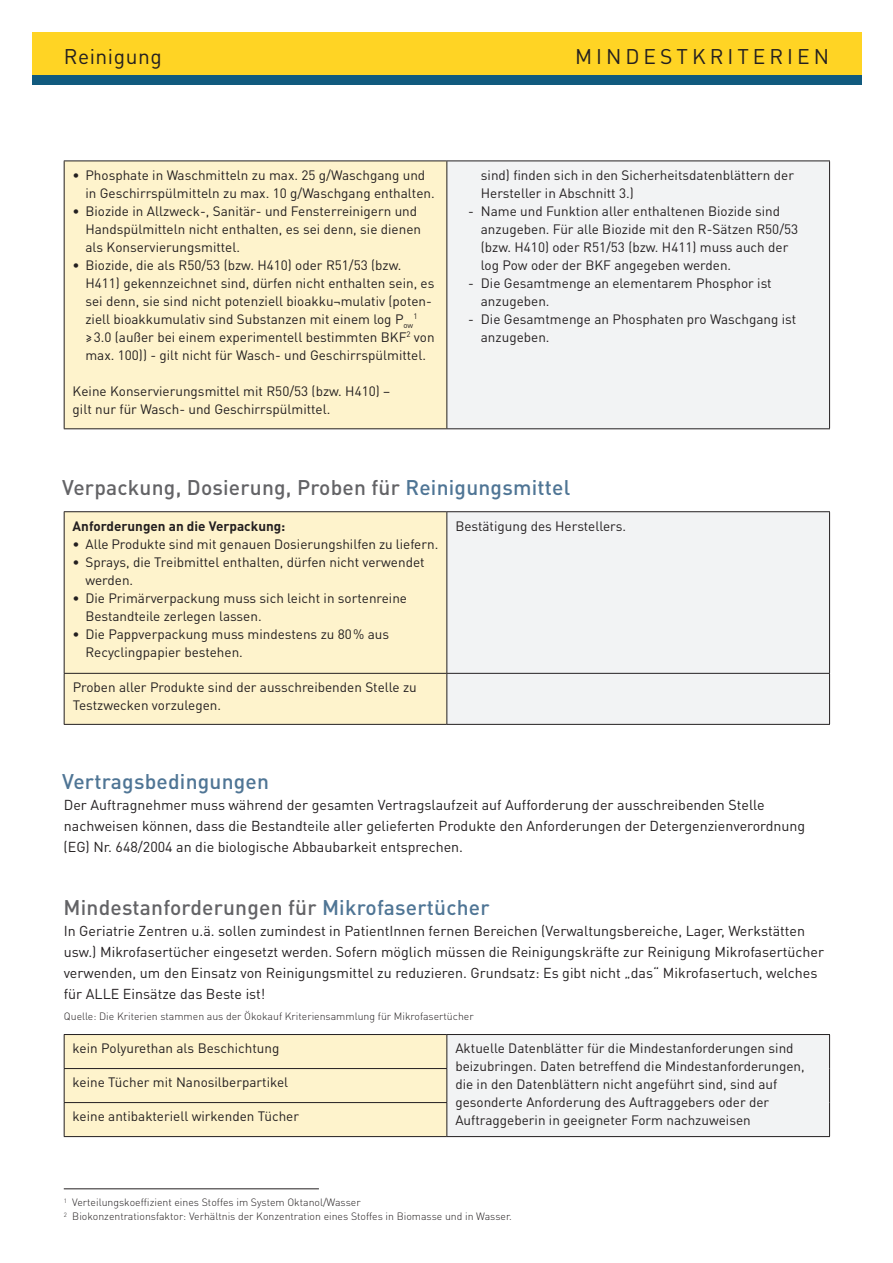
<style>
.page{position:relative;width:893px;height:1263px;background:#fff}
.page>*{position:absolute;margin:0;border:0;box-sizing:border-box;transform-origin:0 0}
.t1{font:500 21px "DIN Pro";letter-spacing:.01em;color:#636366}
.t2{font:500 21px "DIN Pro";letter-spacing:.01em;color:#4f7595}
.t3{font:21px "DIN Pro";letter-spacing:.19em;color:#231f20}
.t4{font:21px "DIN Pro";letter-spacing:.025em;color:#231f20}
.t5{font:14.25px/21px "DIN Pro";color:#231f20}
.t6{font:13.5px/18px "DIN Pro";color:#231f20}
.t7{font:700 13.5px "DIN Pro";color:#231f20}
.t8{font:300 10.5px/14.2px "DIN Pro";color:#231f20}
.t9{font:7.8px "DIN Pro";color:#231f20}
.s1{color:#4f7595}
</style>
<div class="page">
<div style="left:32px;top:74px;width:829px;height:11px;background:#115a7e"></div>
<div style="left:32px;top:32px;width:829px;height:42px;background:#ffd424"></div>
<div style="left:64px;top:161px;width:383px;height:268px;background:#fef3cc"></div>
<div style="left:447px;top:161px;width:383px;height:268px;background:#f2f3f4"></div>
<hr style="left:64px;top:161px;width:383px;height:1px;background:#231f20">
<hr style="left:64px;top:161px;width:1px;height:267px;background:#231f20">
<hr style="left:447px;top:161px;width:383px;height:1px;background:#231f20">
<hr style="left:446px;top:161px;width:1px;height:267px;background:#231f20">
<hr style="left:829px;top:161px;width:1px;height:267px;background:#231f20">
<hr style="left:64px;top:428px;width:383px;height:1px;background:#231f20">
<hr style="left:447px;top:428px;width:383px;height:1px;background:#231f20">
<div style="left:65px;top:512px;width:381px;height:212px;background:#fef3cc"></div>
<div style="left:447px;top:512px;width:382px;height:212px;background:#f2f3f4"></div>
<hr style="left:64px;top:511px;width:383px;height:1px;background:#231f20">
<hr style="left:64px;top:512px;width:1px;height:161px;background:#231f20">
<hr style="left:447px;top:511px;width:383px;height:1px;background:#231f20">
<hr style="left:446px;top:512px;width:1px;height:161px;background:#231f20">
<hr style="left:829px;top:512px;width:1px;height:161px;background:#231f20">
<hr style="left:64px;top:673px;width:383px;height:1px;background:#231f20">
<hr style="left:64px;top:674px;width:1px;height:50px;background:#231f20">
<hr style="left:447px;top:673px;width:383px;height:1px;background:#231f20">
<hr style="left:446px;top:674px;width:1px;height:50px;background:#231f20">
<hr style="left:829px;top:674px;width:1px;height:50px;background:#231f20">
<hr style="left:64px;top:724px;width:383px;height:1px;background:#231f20">
<hr style="left:447px;top:724px;width:383px;height:1px;background:#231f20">
<hr style="left:64px;top:1188px;width:255px;height:1px;background:#231f20">
<div style="left:65px;top:1035px;width:381px;height:101px;background:#fef3cc"></div>
<div style="left:447px;top:1034px;width:383px;height:102px;background:#f2f3f4"></div>
<hr style="left:64px;top:1034px;width:383px;height:1px;background:#231f20">
<hr style="left:64px;top:1035px;width:1px;height:33px;background:#231f20">
<hr style="left:447px;top:1034px;width:383px;height:1px;background:#231f20">
<hr style="left:446px;top:1035px;width:1px;height:33px;background:#231f20">
<hr style="left:829px;top:1035px;width:1px;height:33px;background:#231f20">
<hr style="left:64px;top:1068px;width:383px;height:1px;background:#231f20">
<hr style="left:64px;top:1069px;width:1px;height:33px;background:#231f20">
<hr style="left:446px;top:1069px;width:1px;height:33px;background:#231f20">
<hr style="left:829px;top:1068px;width:1px;height:34px;background:#231f20">
<hr style="left:64px;top:1102px;width:383px;height:1px;background:#231f20">
<hr style="left:64px;top:1103px;width:1px;height:33px;background:#231f20">
<hr style="left:446px;top:1103px;width:1px;height:33px;background:#231f20">
<hr style="left:829px;top:1102px;width:1px;height:34px;background:#231f20">
<hr style="left:64px;top:1136px;width:383px;height:1px;background:#231f20">
<hr style="left:447px;top:1136px;width:383px;height:1px;background:#231f20">
<h1 class="t4" style="left:64px;top:42px;width:99px">Reinigung</h1>
<h1 class="t3" style="left:575px;top:42px;width:255px">MINDESTKRITERIEN</h1>
<p class="t6" style="left:85px;top:165px;width:351px;text-indent:-13px">• Phosphate in Waschmitteln zu max. 25 g/Waschgang und in Geschirrspülmitteln zu max. 10 g/Waschgang enthalten.</p>
<p class="t6" style="left:85px;top:201px;width:337px;text-indent:-13px">• Biozide in Allzweck-, Sanitär- und Fensterreinigern und<br>Handspülmitteln nicht enthalten, es sei denn, sie dienen als Konservierungsmittel.</p>
<p class="t6" style="left:85px;top:255px;width:351px;text-indent:-13px">• Biozide, die als R50/53 (bzw. H410) oder R51/53 (bzw.<br>H411) gekennzeichnet sind, dürfen nicht enthalten sein, es sei denn, sie sind nicht potenziell bioakku¬mulativ (poten&shy;ziell bioakkumulativ sind Substanzen mit einem log P<sub>ow</sub></p>
<p class="t9" style="left:413px;top:311px;width:6px">1</p>
<p class="t6" style="left:85px;top:327px;width:351px">≥3.0 (außer bei einem experimentell bestimmten BKF<sup>2</sup> von max. 100)) - gilt nicht für Wasch- und Geschirrspülmittel.</p>
<p class="t6" style="left:73px;top:381px;width:319px">Keine Konservierungsmittel mit R50/53 (bzw. H410) – gilt nur für Wasch- und Geschirrspülmittel.</p>
<p class="t6" style="left:481px;top:165px;width:315px">sind) finden sich in den Sicherheitsdatenblättern der<br>Hersteller in Abschnitt 3.)</p>
<p class="t6" style="left:481px;top:201px;width:319px;text-indent:-13px">- Name und Funktion aller enthaltenen Biozide sind anzugeben. Für alle Biozide mit den R-Sätzen R50/53 (bzw. H410) oder R51/53 (bzw. H411) muss auch der log Pow oder der BKF angegeben werden.</p>
<p class="t6" style="left:481px;top:273px;width:292px;text-indent:-13px">- Die Gesamtmenge an elementarem Phosphor ist anzugeben.</p>
<p class="t6" style="left:481px;top:309px;width:317px;text-indent:-13px">- Die Gesamtmenge an Phosphaten pro Waschgang ist anzugeben.</p>
<h1 class="t1" style="left:62px;top:473px;width:509px">Verpackung, Dosierung, Proben für <span class="s1">Reinigungsmittel</span></h1>
<p class="t7" style="left:73px;top:516px;width:214px">Anforderungen an die Verpackung:</p>
<p class="t6" style="left:73px;top:534px;width:367px">• Alle Produkte sind mit genauen Dosierungshilfen zu liefern.</p>
<p class="t6" style="left:85px;top:552px;width:341px;text-indent:-13px">• Sprays, die Treibmittel enthalten, dürfen nicht verwendet werden.</p>
<p class="t6" style="left:85px;top:588px;width:323px;text-indent:-13px">• Die Primärverpackung muss sich leicht in sortenreine<br>Bestandteile zerlegen lassen.</p>
<p class="t6" style="left:85px;top:624px;width:305px;text-indent:-13px">• Die Pappverpackung muss mindestens zu 80% aus<br>Recyclingpapier bestehen.</p>
<p class="t6" style="left:73px;top:678px;width:346px">Proben aller Produkte sind der ausschreibenden Stelle zu<br>Testzwecken vorzulegen.</p>
<p class="t6" style="left:455px;top:516px;width:172px">Bestätigung des Herstellers.</p>
<h1 class="t2" style="left:62px;top:767px;width:208px">Vertragsbedingungen</h1>
<p class="t5" style="left:64px;top:794px;width:743px">Der Auftragnehmer muss während der gesamten Vertragslaufzeit auf Aufforderung der ausschreibenden Stelle nachweisen können, dass die Bestandteile aller gelieferten Produkte den Anforderungen der Detergenzienverordnung (EG) Nr. 648/2004 an die biologische Abbaubarkeit entsprechen.</p>
<h1 class="t1" style="left:64px;top:893px;width:428px">Mindestanforderungen für <span class="s1">Mikrofasertücher</span></h1>
<p class="t5" style="left:64px;top:920px;width:762px">In Geriatrie Zentren u.ä. sollen zumindest in PatientInnen fernen Bereichen (Verwaltungsbereiche, Lager, Werkstätten usw.) Mikrofasertücher eingesetzt werden. Sofern möglich müssen die Reinigungskräfte zur Reinigung Mikrofasertücher verwenden, um den Einsatz von Reinigungsmittel zu reduzieren. Grundsatz: Es gibt nicht „das“ Mikrofasertuch, welches für ALLE Einsätze das Beste ist!</p>
<p class="t8" style="left:64px;top:1009px;width:411px">Quelle: Die Kriterien stammen aus der Ökokauf Kriteriensammlung für Mikrofasertücher</p>
<p class="t6" style="left:73px;top:1039px;width:208px">kein Polyurethan als Beschichtung</p>
<p class="t6" style="left:455px;top:1039px;width:351px">Aktuelle Datenblätter für die Mindestanforderungen sind beizubringen. Daten betreffend die Mindestanforderungen, die in den Datenblättern nicht angeführt sind, sind auf gesonderte Anforderung des Auftraggebers oder der Auftraggeberin in geeigneter Form nachzuweisen</p>
<p class="t6" style="left:73px;top:1073px;width:217px">keine Tücher mit Nanosilberpartikel</p>
<p class="t6" style="left:73px;top:1107px;width:228px">keine antibakteriell wirkenden Tücher</p>
<p class="t8" style="left:64px;top:1195px;width:450px"><sup>1</sup> Verteilungskoeffizient eines Stoffes im System Oktanol/Wasser<br><sup>2</sup> Biokonzentrationsfaktor: Verhältnis der Konzentration eines Stoffes in Biomasse und in Wasser.</p>
</div>
